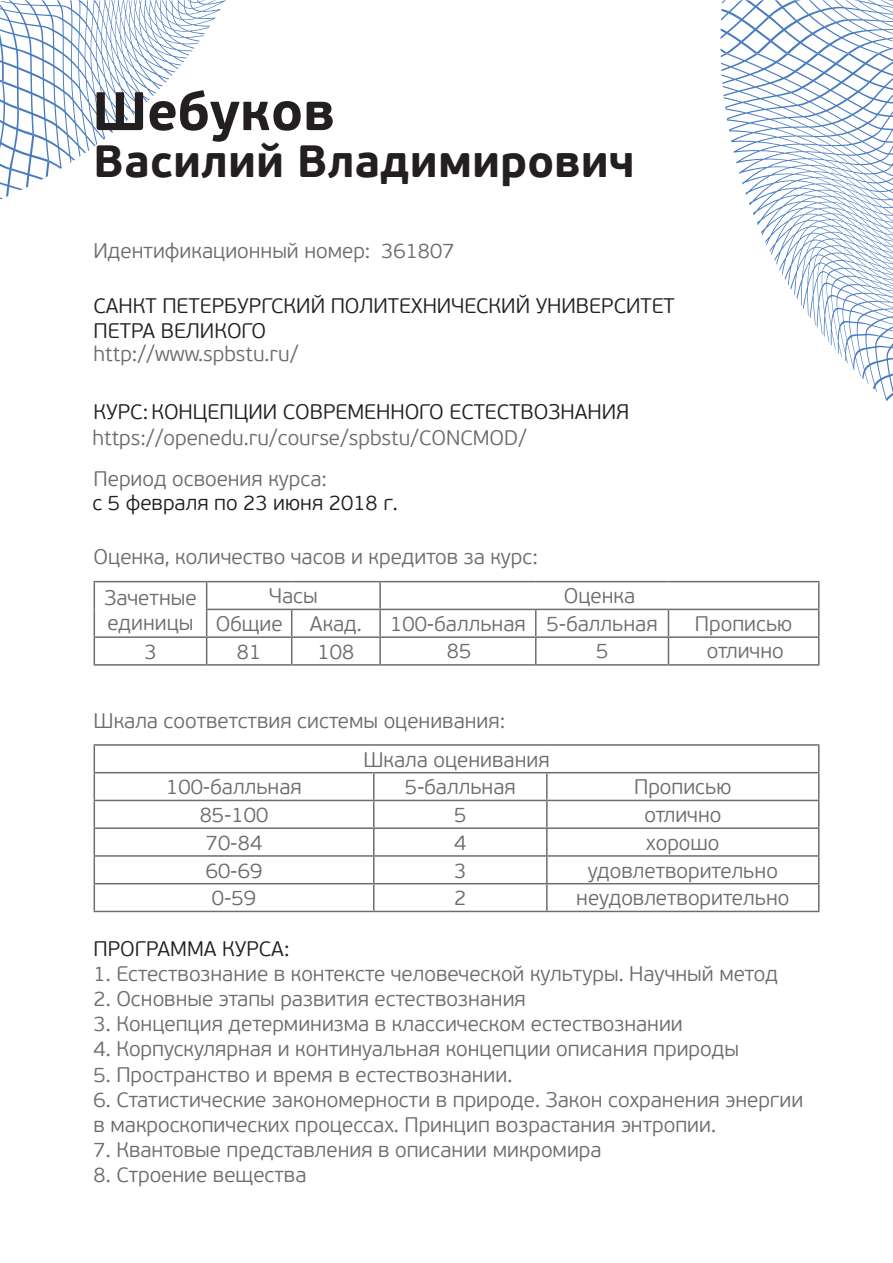
<style>
.page{position:relative;width:893px;height:1263px;background:#fff}
.page>*{position:absolute;margin:0;border:0;box-sizing:border-box;transform-origin:0 0}
.t1{font:700 54px "PF Beau Sans Pro";color:#231f20}
.t2{font:700 45px "PF Beau Sans Pro";color:#231f20}
.t3{font:300 21px/25.2px "PF Beau Sans Pro";color:#6c6d70}
.t4{font:300 21px/25.3px "PF Beau Sans Pro";color:#231f20}
</style>
<div class="page">
<svg style="left:720px;top:0;width:173px;height:54px"></svg>
<svg style="left:720px;top:54px;width:173px;height:348px"></svg>
<svg style="left:0;top:0;width:226px;height:199px"></svg>
<hr style="left:94px;top:581px;width:113px;height:1px;background:#6c6d70">
<hr style="left:207px;top:581px;width:85px;height:1px;background:#6c6d70">
<hr style="left:292px;top:581px;width:88px;height:1px;background:#6c6d70">
<hr style="left:380px;top:581px;width:156px;height:1px;background:#6c6d70">
<hr style="left:379px;top:582px;width:2px;height:27px;background:#6c6d70">
<hr style="left:536px;top:581px;width:132px;height:1px;background:#6c6d70">
<hr style="left:668px;top:581px;width:151px;height:1px;background:#6c6d70">
<hr style="left:206px;top:609px;width:86px;height:1px;background:#6c6d70">
<hr style="left:292px;top:609px;width:88px;height:1px;background:#6c6d70">
<hr style="left:380px;top:609px;width:156px;height:1px;background:#6c6d70">
<hr style="left:379px;top:610px;width:2px;height:26px;background:#6c6d70">
<hr style="left:536px;top:609px;width:132px;height:1px;background:#6c6d70">
<hr style="left:668px;top:609px;width:151px;height:1px;background:#6c6d70">
<hr style="left:94px;top:636px;width:113px;height:2px;background:#6c6d70">
<svg style="left:94px;top:582px;width:1px;height:82px"></svg>
<hr style="left:207px;top:636px;width:85px;height:2px;background:#6c6d70">
<svg style="left:206px;top:582px;width:1px;height:82px"></svg>
<hr style="left:292px;top:636px;width:88px;height:2px;background:#6c6d70">
<svg style="left:291px;top:610px;width:1px;height:54px"></svg>
<hr style="left:380px;top:636px;width:156px;height:2px;background:#6c6d70">
<hr style="left:379px;top:638px;width:2px;height:26px;background:#6c6d70">
<hr style="left:536px;top:636px;width:132px;height:2px;background:#6c6d70">
<svg style="left:535px;top:610px;width:1px;height:54px"></svg>
<hr style="left:668px;top:636px;width:151px;height:2px;background:#6c6d70">
<svg style="left:668px;top:610px;width:1px;height:54px"></svg>
<svg style="left:818px;top:582px;width:1px;height:82px"></svg>
<hr style="left:94px;top:664px;width:113px;height:2px;background:#6c6d70">
<hr style="left:207px;top:664px;width:85px;height:2px;background:#6c6d70">
<hr style="left:292px;top:664px;width:88px;height:2px;background:#6c6d70">
<hr style="left:380px;top:664px;width:156px;height:2px;background:#6c6d70">
<hr style="left:536px;top:664px;width:132px;height:2px;background:#6c6d70">
<hr style="left:668px;top:664px;width:151px;height:2px;background:#6c6d70">
<hr style="left:94px;top:744px;width:280px;height:2px;background:#6c6d70">
<hr style="left:374px;top:744px;width:173px;height:2px;background:#6c6d70">
<hr style="left:547px;top:744px;width:272px;height:2px;background:#6c6d70">
<hr style="left:94px;top:772px;width:280px;height:1px;background:#6c6d70">
<hr style="left:374px;top:772px;width:173px;height:1px;background:#6c6d70">
<hr style="left:547px;top:772px;width:272px;height:1px;background:#6c6d70">
<hr style="left:546px;top:773px;width:2px;height:27px;background:#6c6d70">
<hr style="left:94px;top:800px;width:280px;height:1px;background:#6c6d70">
<hr style="left:374px;top:800px;width:173px;height:1px;background:#6c6d70">
<hr style="left:547px;top:800px;width:272px;height:1px;background:#6c6d70">
<hr style="left:546px;top:801px;width:2px;height:26px;background:#6c6d70">
<hr style="left:94px;top:827px;width:280px;height:2px;background:#6c6d70">
<hr style="left:374px;top:827px;width:173px;height:2px;background:#6c6d70">
<hr style="left:547px;top:827px;width:272px;height:2px;background:#6c6d70">
<hr style="left:546px;top:829px;width:2px;height:26px;background:#6c6d70">
<hr style="left:94px;top:855px;width:280px;height:2px;background:#6c6d70">
<hr style="left:374px;top:855px;width:173px;height:2px;background:#6c6d70">
<hr style="left:547px;top:855px;width:272px;height:2px;background:#6c6d70">
<hr style="left:546px;top:857px;width:2px;height:26px;background:#6c6d70">
<hr style="left:94px;top:883px;width:280px;height:1px;background:#6c6d70">
<svg style="left:94px;top:746px;width:1px;height:165px"></svg>
<hr style="left:374px;top:883px;width:173px;height:1px;background:#6c6d70">
<svg style="left:373px;top:773px;width:1px;height:138px"></svg>
<hr style="left:547px;top:883px;width:272px;height:1px;background:#6c6d70">
<hr style="left:546px;top:884px;width:2px;height:27px;background:#6c6d70">
<svg style="left:818px;top:746px;width:1px;height:165px"></svg>
<hr style="left:94px;top:911px;width:280px;height:1px;background:#6c6d70">
<hr style="left:374px;top:911px;width:173px;height:1px;background:#6c6d70">
<hr style="left:547px;top:911px;width:272px;height:1px;background:#6c6d70">
<h1 class="t1" style="left:92px;top:78px;width:244px">Шебуков</h1>
<h2 class="t2" style="left:94px;top:133px;width:543px">Василий Владимирович</h2>
<p class="t3" style="left:94px;top:238px;width:278px">Идентификационный номер:</p>
<p class="t4" style="left:94px;top:293px;width:583px">САНКТ ПЕТЕРБУРГСКИЙ ПОЛИТЕХНИЧЕСКИЙ УНИВЕРСИТЕТ<br>ПЕТРА ВЕЛИКОГО</p>
<p class="t3" style="left:94px;top:342px;width:206px">http://www.spbstu.ru/</p>
<p class="t4" style="left:94px;top:399px;width:537px">КУРС:КОНЦЕПЦИИ СОВРЕМЕННОГО ЕСТЕСТВОЗНАНИЯ</p>
<p class="t3" style="left:381px;top:238px;width:75px">361807</p>
<p class="t3" style="left:92px;top:426px;width:436px">https://openedu.ru/course/spbstu/CONCMOD/</p>
<p class="t3" style="left:94px;top:466px;width:235px">Период освоения курса:</p>
<p class="t4" style="left:92px;top:490px;width:307px">с 5 февраля по 23 июня 2018 г.</p>
<p class="t3" style="left:94px;top:545px;width:446px">Оценка, количество часов и кредитов за курс:</p>
<p class="t3" style="left:104px;top:585px;width:94px">Зачетные единицы</p>
<p class="t3" style="left:269px;top:584px;width:50px">Часы</p>
<p class="t3" style="left:564px;top:584px;width:73px">Оценка</p>
<p class="t3" style="left:216px;top:612px;width:69px">Общие</p>
<p class="t3" style="left:310px;top:612px;width:53px">Акад.</p>
<p class="t3" style="left:390px;top:612px;width:269px">100-балльная 5-балльная</p>
<p class="t3" style="left:695px;top:612px;width:99px">Прописью</p>
<p class="t3" style="left:144px;top:639px;width:14px">3</p>
<p class="t3" style="left:237px;top:639px;width:26px">81</p>
<p class="t3" style="left:318px;top:639px;width:38px">108</p>
<p class="t3" style="left:447px;top:639px;width:26px">85</p>
<p class="t3" style="left:596px;top:639px;width:14px">5</p>
<p class="t3" style="left:707px;top:639px;width:79px">отлично</p>
<p class="t3" style="left:94px;top:709px;width:413px">Шкала соответствия системы оценивания:</p>
<p class="t3" style="left:363px;top:747px;width:188px">Шкала оценивания</p>
<p class="t3" style="left:166px;top:775px;width:137px">100-балльная</p>
<p class="t3" style="left:405px;top:775px;width:113px">5-балльная</p>
<p class="t3" style="left:634px;top:775px;width:99px">Прописью</p>
<p class="t3" style="left:200px;top:803px;width:70px">85-100</p>
<p class="t3" style="left:454px;top:803px;width:14px">5</p>
<p class="t3" style="left:644px;top:803px;width:79px">отлично</p>
<p class="t3" style="left:206px;top:830px;width:58px">70-84</p>
<p class="t3" style="left:454px;top:830px;width:14px">4</p>
<p class="t3" style="left:646px;top:830px;width:75px">хорошо</p>
<p class="t3" style="left:206px;top:858px;width:58px">60-69</p>
<p class="t3" style="left:454px;top:858px;width:14px">3</p>
<p class="t3" style="left:588px;top:858px;width:192px">удовлетворительно</p>
<p class="t3" style="left:212px;top:886px;width:46px">0-59</p>
<p class="t3" style="left:454px;top:886px;width:14px">2</p>
<p class="t3" style="left:576px;top:886px;width:215px">неудовлетворительно</p>
<p class="t4" style="left:94px;top:936px;width:197px">ПРОГРАММА КУРСА:</p>
<p class="t3" style="left:94px;top:961px;width:686px">1. Естествознание в контексте человеческой культуры. Научный метод</p>
<p class="t3" style="left:94px;top:986px;width:434px">2. Основные этапы развития естествознания</p>
<p class="t3" style="left:94px;top:1012px;width:591px">3. Концепция детерминизма в классическом естествознании</p>
<p class="t3" style="left:94px;top:1037px;width:647px">4. Корпускулярная и континуальная концепции описания природы</p>
<p class="t3" style="left:94px;top:1062px;width:420px">5. Пространство и время в естествознании.</p>
<p class="t3" style="left:94px;top:1087px;width:711px">6. Статистические закономерности в природе. Закон сохранения энергии в макроскопических процессах. Принцип возрастания энтропии.</p>
<p class="t3" style="left:94px;top:1138px;width:510px">7. Квантовые представления в описании микромира</p>
<p class="t3" style="left:94px;top:1163px;width:214px">8. Строение вещества</p>
</div>
